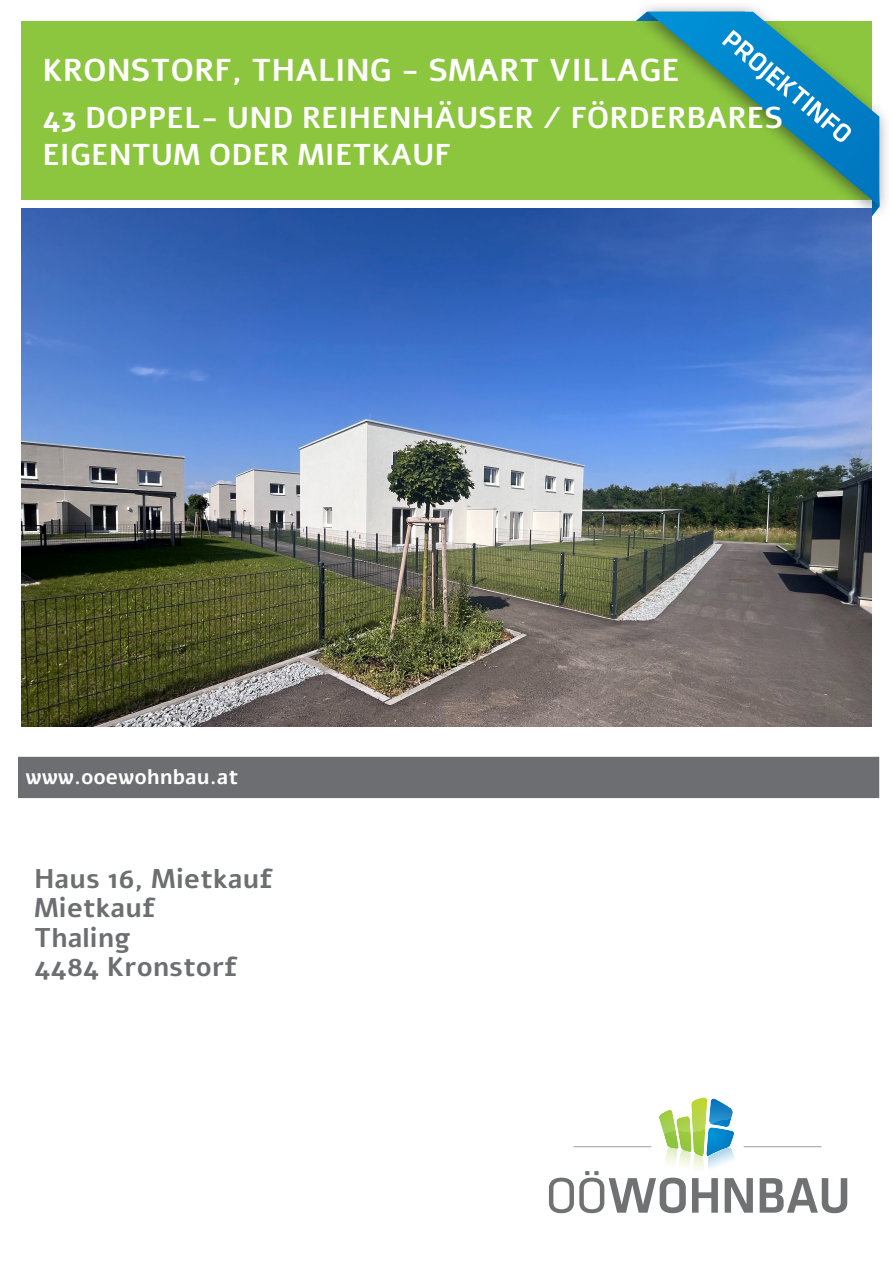
<style>
.page{position:relative;width:893px;height:1263px;background:#fff}
.page>*{position:absolute;margin:0;border:0;box-sizing:border-box;transform-origin:0 0}
.t1{font:700 31.5px "Alef";color:#fff}
.t2{font:700 30px/37.5px "Alef";color:#fff}
.t3{font:700 27px/29.5px "Alef";color:#6d6e71}
.t4{font:700 21px "Alef";color:#fff}
</style>
<div class="page">
<div style="left:21px;top:21px;width:851px;height:178px;background:#8bc63e"></div>
<hr style="left:744px;top:1146px;width:77px;height:1px;background:#9d9ea0">
<svg style="left:760px;top:1178px;width:87px;height:35px"></svg>
<svg style="left:549px;top:1097px;width:204px;height:116px"></svg>
<div style="left:633px;top:1px;width:258px;height:221px;background:#231f20;opacity:.55"></div>
<svg style="left:614px;top:12px;width:266px;height:210px"></svg>
<div style="left:26px;top:764px;width:846px;height:26px;background:#6d6e71"></div>
<div style="left:18px;top:757px;width:861px;height:41px;border:8px solid #6d6e71"></div>
<img style="left:21px;top:208px;width:851px;height:519px">
<div style="left:26px;top:764px;width:212px;height:26px;background:#6d6e71"></div>
<p class="t1" style="left:43px;top:49px;width:639px">KRONSTORF, THALING - SMART VILLAGE</p>
<p class="t2" style="left:43px;top:99px;width:742px">43 DOPPEL- UND REIHENHÄUSER / FÖRDERBARES<br>EIGENTUM ODER MIETKAUF</p>
<p class="t4" style="left:26px;top:763px;width:214px">www.ooewohnbau.at</p>
<p class="t3" style="left:34px;top:864px;width:240px">Haus 16, Mietkauf<br>Mietkauf<br>Thaling<br>4484 Kronstorf</p>
</div>
